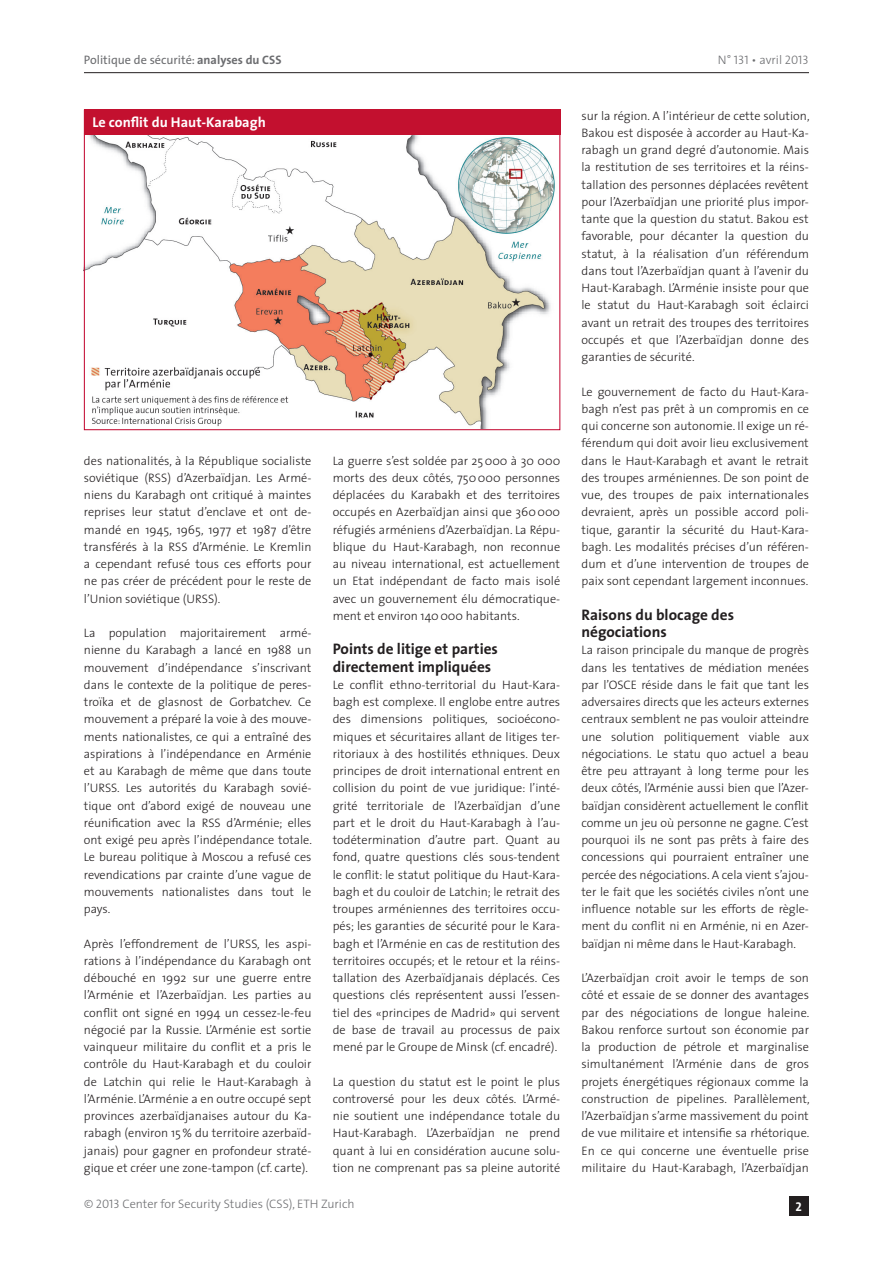
<style>
.page{position:relative;width:893px;height:1263px;background:#fff}
.page>*{position:absolute;margin:0;border:0;box-sizing:border-box;transform-origin:0 0}
._5_Untertitel{font:700 15.3px/17.2px "The Sans";color:#231f20}
.BOX_1_Titel_weiss{font:700 14.25px "The Sans";color:#fff}
.t1{font:12.75px "The Sans Bold Caps";color:#fff}
._4_Text{font:300 12.3px/17.2px "The Sans";color:#231f20;text-align:justify}
.t2{font:300 12.3px "The Sans";color:#6c6d70}
.t3{font:12.3px "The Sans";color:#6c6d70}
.s1{font-weight:700}
.s2{font-family:"The Sans Light Caps";font-weight:400}
</style>
<div class="page">
<hr style="left:84px;top:72px;width:725px;height:1px;background:#231f20">
<div style="left:789px;top:1196px;width:20px;height:20px;background:#231f20"></div>
<img style="left:86px;top:135px;width:469px;height:293px">
<div style="left:84px;top:110px;width:476px;height:25px;background:#c3102f"></div>
<p class="t3" style="left:84px;top:50px;width:199px">Politique de sécurité: <span class="s1">analyses du CSS</span></p>
<p class="t2" style="left:718px;top:50px;width:92px">N° <span class="s2">131</span> • avril <span class="s2">2013</span></p>
<p class="BOX_1_Titel_weiss" style="left:92px;top:110px;width:175px">Le conflit du Haut-Karabagh</p>
<p class="_4_Text" style="left:84px;top:451px;width:229px">des nationalités, à la République socialiste soviétique (RSS) d’Azerbaïdjan. Les Armé&shy;niens du Karabagh ont critiqué à maintes reprises leur statut d’enclave et ont de&shy;mandé en 1945, 1965, 1977 et 1987 d’être transférés à la RSS d’Arménie. Le Kremlin a cependant refusé tous ces efforts pour ne pas créer de précédent pour le reste de l’Union soviétique (URSS).</p>
<p class="_4_Text" style="left:84px;top:624px;width:229px">La population majoritairement armé&shy;nienne du Karabagh a lancé en 1988 un mouvement d’indépendance s’inscrivant dans le contexte de la politique de peres&shy;troïka et de glasnost de Gorbatchev. Ce mouvement a préparé la voie à des mouve&shy;ments nationalistes, ce qui a entraîné des aspirations à l’indépendance en Arménie et au Karabagh de même que dans toute l’URSS. Les autorités du Karabagh sovié&shy;tique ont d’abord exigé de nouveau une réunification avec la RSS d’Arménie; elles ont exigé peu après l’indépendance totale.<br>Le bureau politique à Moscou a refusé ces revendications par crainte d’une vague de mouvements nationalistes dans tout le pays.</p>
<p class="_4_Text" style="left:84px;top:934px;width:229px">Après l’effondrement de l’URSS, les aspi&shy;rations à l’indépendance du Karabagh ont débouché en 1992 sur une guerre entre l’Arménie et l’Azerbaïdjan. Les parties au conflit ont signé en 1994 un cessez-le-feu négocié par la Russie. L’Arménie est sortie vainqueur militaire du conflit et a pris le contrôle du Haut-Karabagh et du couloir de Latchin qui relie le Haut-Karabagh à l’Arménie. L’Arménie a en outre occupé sept provinces azerbaïdjanaises autour du Ka&shy;rabagh (environ 15% du territoire azerbaïd&shy;janais) pour gagner en profondeur straté&shy;gique et créer une zone-tampon (cf. carte).</p>
<p class="_4_Text" style="left:333px;top:451px;width:229px">La guerre s’est soldée par 25000 à 30 000 morts des deux côtés, 750000 personnes déplacées du Karabakh et des territoires occupés en Azerbaïdjan ainsi que 360000 réfugiés arméniens d’Azerbaïdjan. La Répu&shy;blique du Haut-Karabagh, non reconnue au niveau international, est actuellement un Etat indépendant de facto mais isolé avec un gouvernement élu démocratique&shy;ment et environ 140000 habitants.</p>
<p class="_5_Untertitel" style="left:333px;top:640px;width:167px">Points de litige et parties directement impliquées</p>
<p class="_4_Text" style="left:333px;top:676px;width:229px">Le conflit ethno-territorial du Haut-Kara&shy;bagh est complexe. Il englobe entre autres des dimensions politiques, socioécono&shy;miques et sécuritaires allant de litiges ter&shy;ritoriaux à des hostilités ethniques. Deux principes de droit international entrent en collision du point de vue juridique: l’inté&shy;grité territoriale de l’Azerbaïdjan d’une part et le droit du Haut-Karabagh à l’au&shy;todétermination d’autre part. Quant au fond, quatre questions clés sous-tendent le conflit: le statut politique du Haut-Kara&shy;bagh et du couloir de Latchin; le retrait des troupes arméniennes des territoires occu&shy;pés; les garanties de sécurité pour le Kara&shy;bagh et l’Arménie en cas de restitution des territoires occupés; et le retour et la réins&shy;tallation des Azerbaïdjanais déplacés. Ces questions clés représentent aussi l’essen&shy;tiel des «principes de Madrid» qui servent de base de travail au processus de paix mené par le Groupe de Minsk (cf. encadré).</p>
<p class="_4_Text" style="left:333px;top:1072px;width:229px">La question du statut est le point le plus controversé pour les deux côtés. L’Armé&shy;nie soutient une indépendance totale du Haut-Karabagh. L’Azerbaïdjan ne prend quant à lui en considération aucune solu&shy;tion ne comprenant pas sa pleine autorité</p>
<p class="_4_Text" style="left:581px;top:106px;width:230px">sur la région. A l’intérieur de cette solution, Bakou est disposée à accorder au Haut-Ka&shy;rabagh un grand degré d’autonomie. Mais la restitution de ses territoires et la réins&shy;tallation des personnes déplacées revêtent pour l’Azerbaïdjan une priorité plus impor&shy;tante que la question du statut. Bakou est favorable, pour décanter la question du statut, à la réalisation d’un référendum dans tout l’Azerbaïdjan quant à l’avenir du Haut-Karabagh. L’Arménie insiste pour que le statut du Haut-Karabagh soit éclairci avant un retrait des troupes des territoires occupés et que l’Azerbaïdjan donne des garanties de sécurité.</p>
<p class="_4_Text" style="left:581px;top:382px;width:229px">Le gouvernement de facto du Haut-Kara&shy;bagh n’est pas prêt à un compromis en ce qui concerne son autonomie. Il exige un ré&shy;férendum qui doit avoir lieu exclusivement dans le Haut-Karabagh et avant le retrait des troupes arméniennes. De son point de vue, des troupes de paix internationales devraient, après un possible accord poli&shy;tique, garantir la sécurité du Haut-Kara&shy;bagh. Les modalités précises d’un référen&shy;dum et d’une intervention de troupes de paix sont cependant largement inconnues.</p>
<p class="_5_Untertitel" style="left:581px;top:606px;width:154px">Raisons du blocage des négociations</p>
<p class="_4_Text" style="left:581px;top:641px;width:229px">La raison principale du manque de progrès dans les tentatives de médiation menées par l’OSCE réside dans le fait que tant les adversaires directs que les acteurs externes centraux semblent ne pas vouloir atteindre une solution politiquement viable aux négociations. Le statu quo actuel a beau être peu attrayant à long terme pour les deux côtés, l’Arménie aussi bien que l’Azer&shy;baïdjan considèrent actuellement le conflit comme un jeu où personne ne gagne. C’est pourquoi ils ne sont pas prêts à faire des concessions qui pourraient entraîner une percée des négociations. A cela vient s’ajou&shy;ter le fait que les sociétés civiles n’ont une influence notable sur les efforts de règle&shy;ment du conflit ni en Arménie, ni en Azer&shy;baïdjan ni même dans le Haut-Karabagh.</p>
<p class="_4_Text" style="left:581px;top:969px;width:230px">L’Azerbaïdjan croit avoir le temps de son côté et essaie de se donner des avantages par des négociations de longue haleine.<br>Bakou renforce surtout son économie par la production de pétrole et marginalise simultanément l’Arménie dans de gros projets énergétiques régionaux comme la construction de pipelines. Parallèlement, l’Azerbaïdjan s’arme massivement du point de vue militaire et intensifie sa rhétorique.<br>En ce qui concerne une éventuelle prise militaire du Haut-Karabagh, l’Azerbaïdjan</p>
<p class="t2" style="left:84px;top:1194px;width:272px">© <span class="s2">2013</span> Center for Security Studies (CSS), ETH Zurich</p>
<p class="t1" style="left:795px;top:1195px;width:8px">2</p>
</div>
